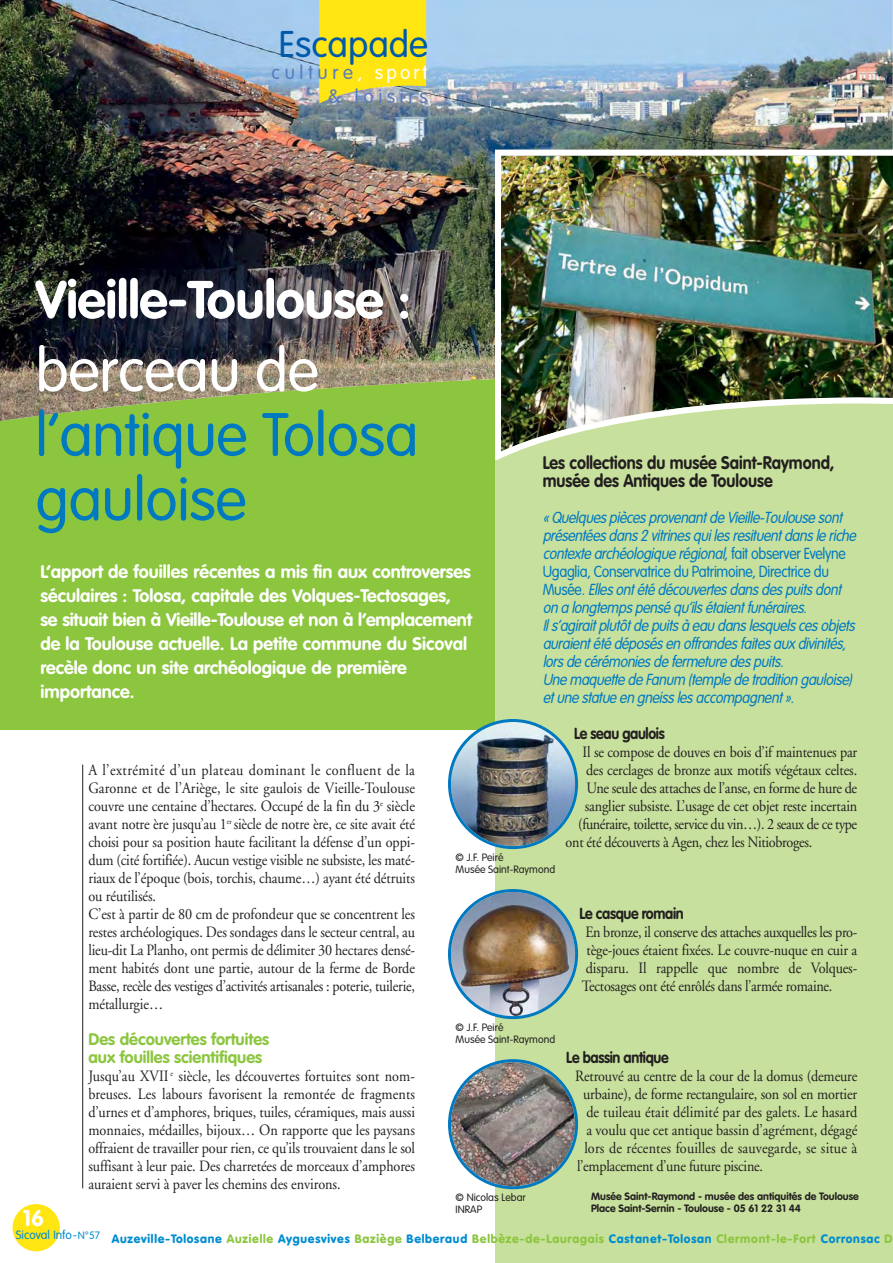
<style>
.page{position:relative;width:893px;height:1263px;background:#fff}
.page>*{position:absolute;margin:0;border:0;box-sizing:border-box;transform-origin:0 0}
.t1{font:300 60px/64.5px "VAG Rounded";letter-spacing:-.005em;color:#0079c1}
.t2{font:300 60px "VAG Rounded";letter-spacing:-.005em;color:#fff}
.t3{font:700 52.5px "VAG Rounded";letter-spacing:-.005em;color:#fff}
.t4{font:300 36.6px "VAG Rounded";color:#005aaa}
.t5{font:700 22.5px "VAG Rounded";color:#fff}
.t6{font:300 19.05px/24.5px "VAG Rounded";letter-spacing:.24em;color:#577bbd;text-align:right}
.t7{font:700 18px/24px "VAG Rounded";color:#fff}
.t8{font:700 18px/18px "VAG Rounded";color:#231f20;scale:.9 1}
.t9{font:700 16.5px/18px "VAG Rounded";color:#8cc63f}
.t10{font:15.75px/18px "Adobe Garamond";letter-spacing:-.01em;color:#231f20;scale:.9 1}
.t11{font:italic 300 15.75px/18px "VAG Rounded";letter-spacing:-.02em;color:#0079c1;scale:.9 1}
.t12{font:15.75px "Adobe Garamond";letter-spacing:-.03em;color:#231f20;scale:.9 1}
.t13{font:15.75px "Adobe Garamond";letter-spacing:.01em;color:#231f20;scale:.9 1}
.t14{font:700 15.75px "VAG Rounded";letter-spacing:-.025em;color:#231f20;scale:.9 1}
.t15{font:900 12px "VAG Rounded";letter-spacing:.065em;color:#008cd0}
.t16{font:300 12px "VAG Rounded";color:#008cd0}
.t17{font:700 10.5px/12px "VAG Rounded";color:#231f20}
.t18{font:300 10.5px/12px "VAG Rounded";color:#231f20}
.s1{color:#fff}
.s2{font-style:normal}
.s3{font-size:10.5px}
.s4{color:#8cc63f}
</style>
<div class="page">
<div style="left:0;top:354px;width:884px;height:376px;background:#8cc63f"></div>
<div style="left:495px;top:368px;width:398px;height:895px;background:#c7e09d"></div>
<img style="left:0;top:1px;width:893px;height:420px">
<div style="left:13px;top:1204px;width:47px;height:47px;background:#ffe512;border-radius:50%"></div>
<div style="left:315px;top:39px;width:12px;height:17px;background:#ffe512;border-radius:50%"></div>
<svg style="left:319px;top:1px;width:107px;height:102px;background:#f4de27"></svg>
<img style="left:495px;top:150px;width:398px;height:310px">
<hr style="left:82px;top:764px;width:1px;height:424px;background:#231f20">
<img style="left:448px;top:719px;width:130px;height:130px">
<img style="left:448px;top:889px;width:130px;height:130px">
<svg style="left:448px;top:1059px;width:130px;height:130px"></svg>
<h3 class="t4" style="left:279px;top:29px;width:151px">Escapade</h3>
<p class="t6" style="left:272px;top:61px;width:157px">culture<span class="s1">, sport </span>&amp; loisirs</p>
<h2 class="t3" style="left:35px;top:278px;width:377px">Vieille-Toulouse :</h2>
<h1 class="t2" style="left:35px;top:345px;width:285px">berceau de</h1>
<h1 class="t1" style="left:35px;top:407px;width:384px">l’antique Tolosa gauloise</h1>
<p class="t8" style="left:543px;top:455px;width:326px">Les collections du musée Saint-Raymond, musée des Antiques de Toulouse</p>
<p class="t11" style="left:543px;top:509px;width:353px">«Quelquespiècesprovenantde Vieille-Toulouse sont présentéesdans2 vitrinesquilesresituentdansle riche contexte archéologique régional, <span class="s2">fa i t o b s e r v e r E v e l y n e Ugaglia, Conservatrice du Patrimoine, Directrice du<br>M u s é e .</span> Ellesontété découvertesdansdespuitsdont on a longtempspensé qu’ilsétaientfunéraires.<br>Ils’agiraitplutôtde puitsà eau danslesquelscesobjets auraientété déposésen offrandesfaitesaux divinités, lorsde cérémoniesde fermeture despuits.<br>Une maquette de Fanum (temple de tradition gauloise) etune statue en gneisslesaccompagnent».</p>
<p class="t14" style="left:574px;top:727px;width:102px">Le seau gaulois</p>
<p class="t10" style="left:583px;top:744px;width:307px">Il se compose de douves en bois d’if maintenues par</p>
<p class="t10" style="left:586px;top:762px;width:303px">des cerclages de bronze aux motifs végétaux celtes.</p>
<p class="t10" style="left:587px;top:780px;width:302px">Une seule des attaches de l’anse, en forme de hure de</p>
<p class="t10" style="left:585px;top:798px;width:304px">sanglier subsiste. L’usage de cet objet reste incertain</p>
<p class="t12" style="left:578px;top:817px;width:312px">(funéraire, toilette, service du vin…). 2 seaux de ce type</p>
<p class="t10" style="left:566px;top:834px;width:276px">ont été découverts à Agen, chez les Nitiobroges.</p>
<p class="t7" style="left:40px;top:561px;width:433px">L’apport de fouilles récentes a mis fin aux controverses séculaires : Tolosa, capitale des Volques-Tectosages, se situait bien à Vieille-Toulouse et non à l’emplacement de la Toulouse actuelle. La petite commune du Sicoval recèle donc un site archéologique de première importance.</p>
<p class="t10" style="left:88px;top:762px;width:364px">A l’extrémité d’un plateau dominant le confluent de la Garonne et de l’Ariège, le site gaulois de Vieille-Toulouse couvre une centaine d’hectares. Occupé de la fin du 3<sup>e</sup> siècle avant notre ère jusqu’au 1<sup>er</sup> siècle de notre ère, ce site avait été choisi pour sa position haute facilitant la défense d’un oppi&shy;dum (cité fortifiée). Aucun vestige visible ne subsiste, les maté&shy;riaux de l’époque (bois, torchis, chaume…) ayant été détruits ou réutilisés.<br>C’est à partir de 80 cm de profondeur que se concentrent les restes archéologiques. Des sondages dans le secteur central, au lieu-dit La Planho, ont permis de délimiter 30 hectares densé&shy;ment habités dont une partie, autour de la ferme de Borde Basse, recèle des vestiges d’activités artisanales : poterie, tuilerie, métallurgie…</p>
<p class="t9" style="left:88px;top:1031px;width:182px">Des découvertes fortuites aux fouilles scientifiques</p>
<p class="t10" style="left:88px;top:1068px;width:364px;text-align:justify">Jusqu’au XVII <sup>e</sup> siècle, les découvertes fortuites sont nom&shy;breuses. Les labours favorisent la remontée de fragments d’urnes et d’amphores, briques, tuiles, céramiques, mais aussi monnaies, médailles, bijoux… On rapporte que les paysans offraient de travailler pour rien, ce qu’ils trouvaient dans le sol suffisant à leur paie. Des charretées de morceaux d’amphores auraient servi à paver les chemins des environs.</p>
<p class="t18" style="left:456px;top:852px;width:101px">© J.F. Peiré<br>Musée Saint-Raymond</p>
<p class="t14" style="left:579px;top:907px;width:117px">Le casque romain</p>
<p class="t10" style="left:585px;top:924px;width:304px">En bronze, il conserve des attaches auxquelles les pro-</p>
<p class="t10" style="left:587px;top:942px;width:302px">tège-joues étaient fixées. Le couvre-nuque en cuir a</p>
<p class="t10" style="left:586px;top:960px;width:303px">disparu. Il rappelle que nombre de Volques-</p>
<p class="t10" style="left:582px;top:978px;width:280px">Tectosages ont été enrôlés dans l’armée romaine.</p>
<p class="t18" style="left:456px;top:1022px;width:101px">© J.F. Peiré<br>Musée Saint-Raymond</p>
<p class="t14" style="left:566px;top:1051px;width:115px">Le bassin antique</p>
<p class="t10" style="left:575px;top:1068px;width:315px">Retrouvé au centre de la cour de la domus (demeure</p>
<p class="t10" style="left:583px;top:1086px;width:306px">urbaine), de forme rectangulaire, son sol en mortier</p>
<p class="t10" style="left:586px;top:1104px;width:303px">de tuileau était délimité par des galets. Le hasard</p>
<p class="t10" style="left:587px;top:1122px;width:302px">a voulu que cet antique bassin d’agrément, dégagé</p>
<p class="t13" style="left:584px;top:1141px;width:305px">lors de récentes fouilles de sauvegarde, se situe à</p>
<p class="t10" style="left:577px;top:1158px;width:208px">l’emplacement d’une future piscine.</p>
<p class="t18" style="left:456px;top:1192px;width:72px">© Nicolas Lebar<br>INRAP</p>
<p class="t17" style="left:591px;top:1191px;width:269px">Musée Saint-Raymond - musée des antiquités de Toulouse<br>Place Saint-Sernin - Toulouse - 05 61 22 31 44</p>
<h3 class="t5" style="left:23px;top:1208px;width:23px">16</h3>
<p class="t16" style="left:16px;top:1230px;width:86px">Sicoval Info-<span class="s3">N°57</span></p>
<p class="t15" style="left:112px;top:1233px;width:782px">Auzeville-Tolosane <span class="s4">Auzielle</span> Ayguesvives <span class="s4">Baziège</span> Belberaud <span class="s4">Belbèze-de-Lauragais</span> Castanet-Tolosan <span class="s4">Clermont-le-Fort</span> Corronsac <span class="s4">D</span></p>
</div>
